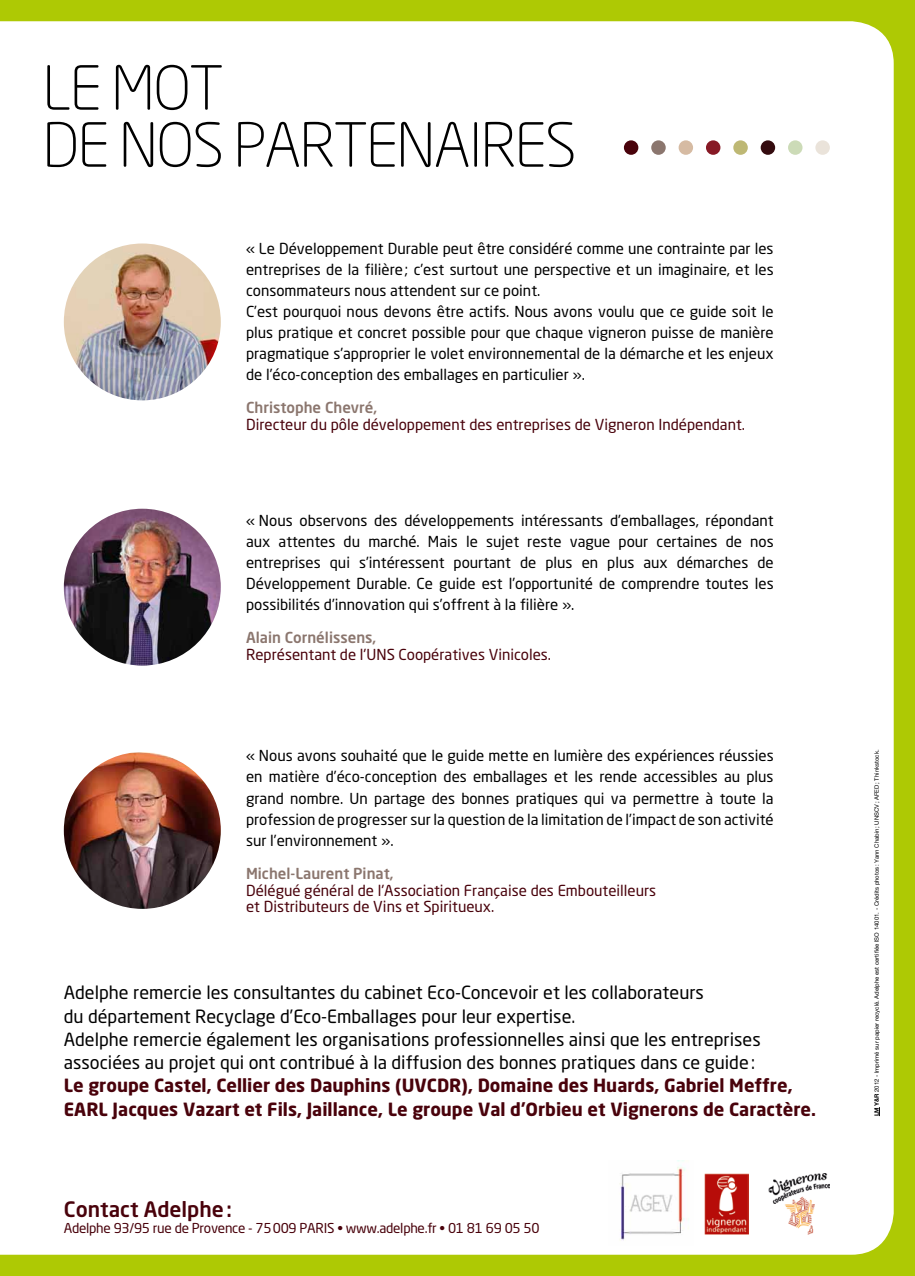
<style>
.page{position:relative;width:915px;height:1276px;background:#fff}
.page>*{position:absolute;margin:0;border:0;box-sizing:border-box;transform-origin:0 0}
.t1{font:300 60px/57px "Neo Sans Std";letter-spacing:-.03em;color:#000}
.t2{font:500 21px "Neo Sans Std";color:#49020b}
.t3{font:18px/23.2px "Neo Sans Std";color:#000}
.t4{font:700 18px/23.2px "Neo Sans Std";color:#49020b}
.t5{font:15px/21px "Neo Sans Std";color:#000;text-align:justify}
.t6{font:15px/16.5px "Neo Sans Std";color:#49020b}
.t7{font:500 15px "Neo Sans Std";color:#8b766e}
.t8{font:13.5px "Neo Sans Std";letter-spacing:-.02em;color:#49020b}
.t9{font:6px "Helvetica Neue";color:#000}
.s1{font-weight:700}
</style>
<div class="page">
<div style="left:0;top:0;width:914px;height:1276px;background:#aec904"></div>
<div style="left:0;top:21px;width:893px;height:1233px;background:#fff"></div>
<img style="left:64px;top:243px;width:157px;height:157px;border-radius:78px">
<img style="left:64px;top:509px;width:157px;height:156px;border-radius:78px">
<img style="left:64px;top:752px;width:157px;height:157px;border-radius:78px">
<img style="left:704px;top:1173px;width:44px;height:61px">
<img style="left:767px;top:1174px;width:62px;height:60px">
<img style="left:608px;top:1160px;width:85px;height:85px">
<div style="left:623px;top:140px;width:15px;height:15px;background:#49020b;border-radius:50%"></div>
<div style="left:651px;top:140px;width:14px;height:15px;background:#8b766e;border-radius:50%"></div>
<div style="left:678px;top:140px;width:14px;height:15px;background:#d6bba3;border-radius:50%"></div>
<div style="left:705px;top:140px;width:15px;height:15px;background:#871925;border-radius:50%"></div>
<div style="left:733px;top:140px;width:14px;height:15px;background:#beb874;border-radius:50%"></div>
<div style="left:760px;top:140px;width:14px;height:15px;background:#340b0f;border-radius:50%"></div>
<div style="left:787px;top:140px;width:15px;height:15px;background:#ccdbb7;border-radius:50%"></div>
<div style="left:815px;top:140px;width:14px;height:15px;background:#eae3da;border-radius:50%"></div>
<h1 class="t1" style="left:43px;top:59px;width:535px">LE MOT<br>DE NOS PARTENAIRES</h1>
<p class="t5" style="left:246px;top:238px;width:529px;text-align:left">« Le Développement Durable peut être considéré comme une contrainte par les entreprises de la filière; c’est surtout une perspective et un imaginaire, et les consommateurs nous attendent sur ce point.<br>C’est pourquoi nous devons être actifs. Nous avons voulu que ce guide soit le plus pratique et concret possible pour que chaque vigneron puisse de manière pragmatique s’approprier le volet environnemental de la démarche et les enjeux de l’éco-conception des emballages en particulier ».</p>
<p class="t7" style="left:246px;top:398px;width:133px">Christophe Chevré,</p>
<p class="t6" style="left:246px;top:416px;width:500px">Directeur du pôle développement des entreprises de Vigneron Indépendant.</p>
<p class="t5" style="left:246px;top:509px;width:529px">« Nous observons des développements intéressants d’emballages, répondant aux attentes du marché. Mais le sujet reste vague pour certaines de nos entreprises qui s’intéressent pourtant de plus en plus aux démarches de Développement Durable. Ce guide est l’opportunité de comprendre toutes les possibilités d’innovation qui s’offrent à la filière ».</p>
<p class="t7" style="left:246px;top:628px;width:132px">Alain Cornélissens,</p>
<p class="t6" style="left:246px;top:646px;width:306px">Représentant de l'UNS Coopératives Vinicoles.</p>
<p class="t5" style="left:246px;top:745px;width:529px">« Nous avons souhaité que le guide mette en lumière des expériences réussies en matière d’éco-conception des emballages et les rende accessibles au plus grand nombre. Un partage des bonnes pratiques qui va permettre à toute la profession de progresser sur la question de la limitation de l’impact de son activité sur l’environnement ».</p>
<p class="t7" style="left:246px;top:864px;width:149px">Michel-Laurent Pinat,</p>
<p class="t6" style="left:246px;top:881px;width:411px">Délégué général de l'Association Française des Embouteilleurs et Distributeurs de Vins et Spiritueux.</p>
<p class="t3" style="left:64px;top:981px;width:698px">Adelphe remercie les consultantes du cabinet Eco-Concevoir et les collaborateurs<br>du département Recyclage d’Eco-Emballages pour leur expertise.<br>Adelphe remercie également les organisations professionnelles ainsi que les entreprises associées au projet qui ont contribué à la diffusion des bonnes pratiques dans ce guide:</p>
<p class="t4" style="left:64px;top:1073px;width:753px">Le groupe Castel, Cellier des Dauphins (UVCDR), Domaine des Huards, Gabriel Meffre,<br>EARL Jacques Vazart et Fils, Jaillance, Le groupe Val d’Orbieu et Vignerons de Caractère.</p>
<h2 class="t2" style="left:64px;top:1196px;width:170px">Contact Adelphe:</h2>
<p class="t8" style="left:64px;top:1220px;width:477px">Adelphe 93/95 rue de Provence - 75009 PARIS • www.adelphe.fr • 01 81 69 05 50</p>
<p class="t9" style="left:872px;top:1116px;width:368px;rotate:-90deg"><span class="s1">LM Y&amp;R</span> 2012 - Imprimé sur papier recyclé. Adelphe est certifiée ISO 14001. - Crédits photos: Yann Chabin; UNSCV; AFED; Thinkstock.</p>
</div>
